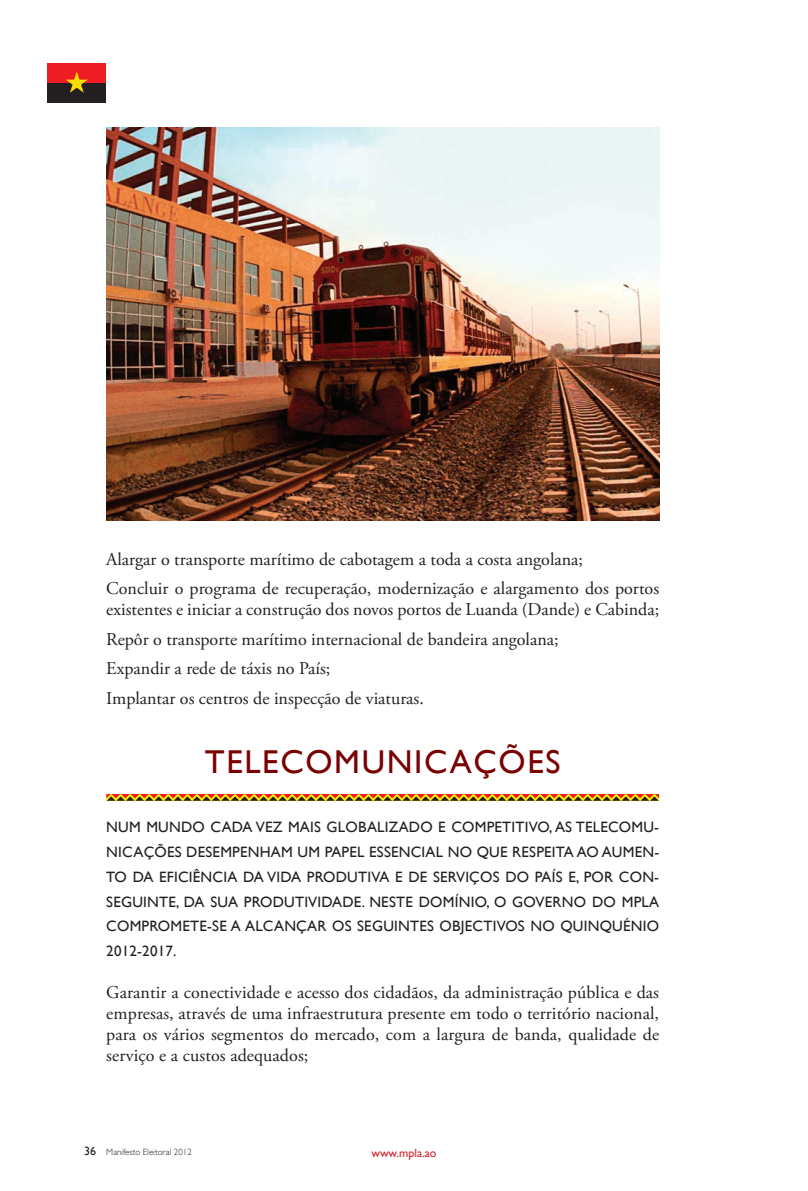
<style>
.page{position:relative;width:808px;height:1191px;background:#fff}
.page>*{position:absolute;margin:0;border:0;box-sizing:border-box;transform-origin:0 0}
.t1{font:33px "Gill Sans";color:#790100}
.t2{font:18px/29.5px "Adobe Garamond Pro";color:#231f20}
.t3{font:15px/24.8px "Gill Sans";letter-spacing:.015em;color:#231f20}
.t4{font:12px "Gill Sans";color:#d1232a}
.t5{font:300 9px "Gill Sans";color:#231f20}
.s1{font-weight:400;font-size:12px}
</style>
<div class="page">
<div style="left:47px;top:63px;width:59px;height:22px;background:#ee1d23"></div>
<div style="left:47px;top:83px;width:59px;height:20px;background:#231f20"></div>
<svg style="left:66px;top:72px;width:22px;height:21px"></svg>
<img style="left:106px;top:128px;width:553px;height:392px">
<svg style="left:106px;top:794px;width:553px;height:6px;background:#c67813"></svg>
<p class="t2" style="left:106px;top:545px;width:554px">Alargar o transporte marítimo de cabotagem a toda a costa angolana;<br>Concluir o programa de recuperação, modernização e alargamento dos portos</p>
<p class="t2" style="left:106px;top:595px;width:554px">existentes e iniciar a construção dos novos portos de Luanda (Dande) e Cabinda; Repôr o transporte marítimo internacional de bandeira angolana;<br>Expandir a rede de táxis no País;<br>Implantar os centros de inspecção de viaturas.</p>
<h1 class="t1" style="left:205px;top:743px;width:24px">TELECOMUNICAÇÕES</h1>
<p class="t3" style="left:106px;top:814px;width:554px">Num mundo cada vez mais globalizado e competitivo, as telecomu&shy;nicações desempenham um papel essencial no que respeita ao aumen&shy;to da eficiência da vida produtiva e de serviços do País e, por con&shy;seguinte, da sua produtividade. Neste domínio, o Governo do MPLA compromete-se a alcançar os seguintes objectivos no quinquénio 2012-2017.</p>
<p class="t2" style="left:106px;top:982px;width:554px;line-height:21px;text-align:justify">Garantir a conectividade e acesso dos cidadãos, da administração pública e das empresas, através de uma infraestrutura presente em todo o território nacional, para os vários segmentos do mercado, com a largura de banda, qualidade de serviço e a custos adequados;</p>
<p class="t5" style="left:84px;top:1146px;width:109px"><span class="s1">36</span> Manifesto Eleitoral 2012</p>
<p class="t4" style="left:371px;top:1145px;width:67px">www.mpla.ao</p>
</div>
